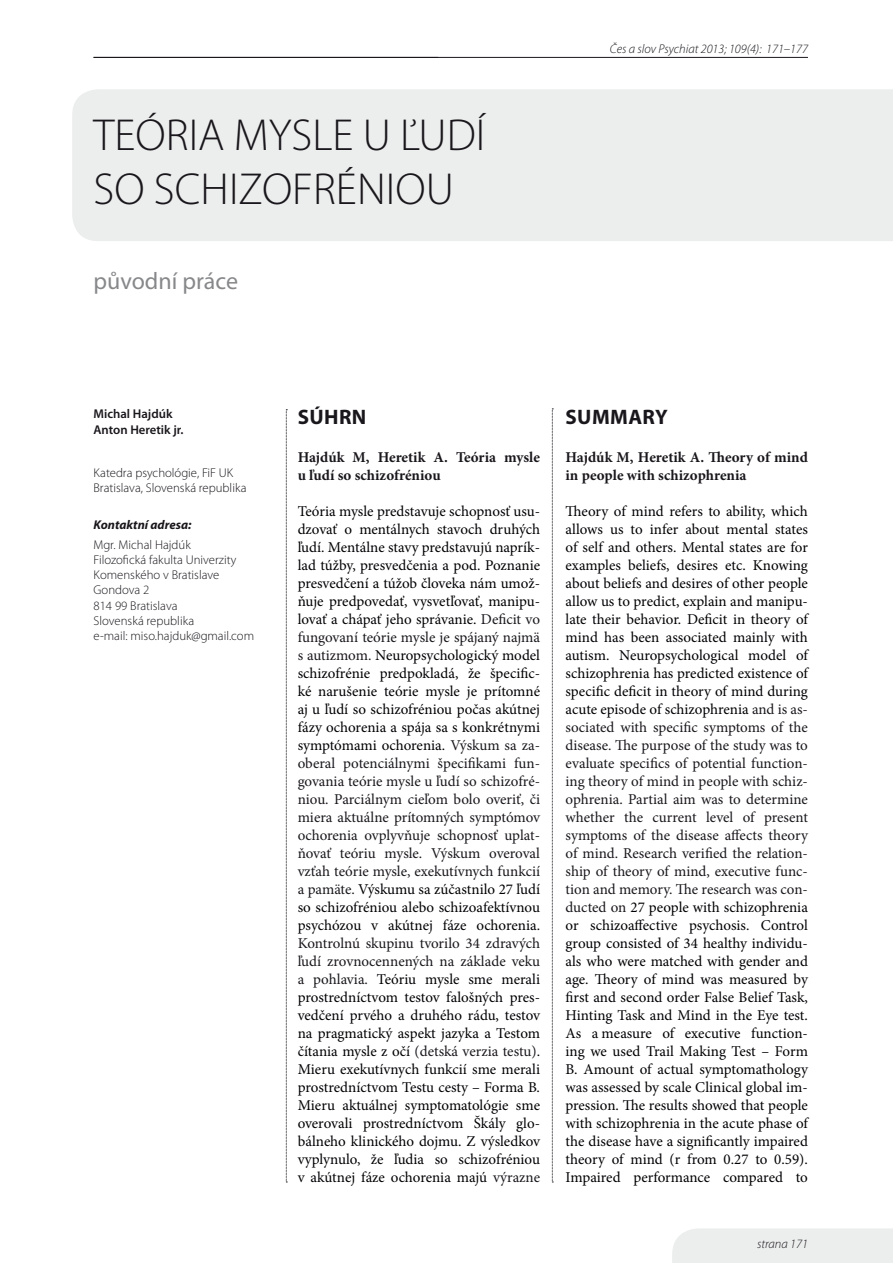
<style>
.page{position:relative;width:893px;height:1263px;background:#fff}
.page>*{position:absolute;margin:0;border:0;box-sizing:border-box;transform-origin:0 0}
.t1{font:300 45px/54px "Myriad Pro";color:#1a171c}
.t2{font:24px "Myriad Pro";color:#87888a}
.t3{font:700 21px "Myriad Pro";letter-spacing:.02em;color:#1a171c}
.t4{font:15px/18px "Minion Pro";color:#000004;text-align:justify}
.t5{font:700 15px/18px "Minion Pro";color:#1a171c}
.t6{font:300 12.75px/15.3px "Myriad Pro";color:#1a171c}
.t7{font:italic 300 12.75px "Myriad Pro";color:#1a171c}
.t8{font:600 12.75px/15.3px "Myriad Pro";color:#1a171c}
.t9{font:italic 700 12.75px "Myriad Pro";color:#1a171c}
.s1{color:#1a171c}
</style>
<div class="page">
<hr style="left:94px;top:57px;width:714px;height:1px;background:#1a171c">
<div style="left:672px;top:1228px;width:221px;height:35px;background:#eceded"></div>
<div style="left:72px;top:89px;width:821px;height:152px;background:#eceded"></div>
<svg style="left:286px;top:409px;width:1px;height:774px"></svg>
<svg style="left:552px;top:409px;width:1px;height:774px"></svg>
<h1 class="t1" style="left:94px;top:109px;width:393px">Teória mysle u ľu dí so sch izofréniou</h1>
<h2 class="t2" style="left:94px;top:266px;width:146px">původní práce</h2>
<p class="t7" style="left:610px;top:42px;width:199px">Čes a slov Psychiat 2013; 109(4): 171–177</p>
<p class="t8" style="left:94px;top:406px;width:92px">Michal Hajdúk<br>Anton Heretik jr.</p>
<p class="t6" style="left:94px;top:465px;width:154px">Katedra psychológie, FiF UK<br>Bratislava, Slovenská republika</p>
<p class="t9" style="left:94px;top:516px;width:100px">Kontaktní adresa:</p>
<p class="t6" style="left:94px;top:537px;width:162px">Mgr. Michal Hajdúk<br>Filozofická fakulta Univerzity<br>Komenského v Bratislave<br>Gondova 2<br>814 99 Bratislava<br>Slovenská republika<br>e-mail: miso.hajduk@gmail.com</p>
<h3 class="t3" style="left:298px;top:404px;width:70px">SÚHRN</h3>
<p class="t5" style="left:298px;top:448px;width:244px">Hajdúk M, Heretik A. Teória mysle u ľudí so schizofréniou</p>
<p class="t4" style="left:298px;top:502px;width:244px">Teória mysle predstavuje schopnosť usu&shy;dzovať o mentálnych stavoch druhých ľudí. Mentálne stavy predstavujú naprík&shy;lad túžby, presvedčenia a pod. Poznanie presvedčení a túžob človeka nám umož&shy;ňuje predpovedať, vysvetľovať, manipu&shy;lovať a chápať jeho správanie. <span class="s1">Deficit vo fungovaní teórie mysle je spájaný najmä s autizmom.</span> Neuropsychologický model schizofrénie predpokladá, že špecific&shy;ké narušenie teórie mysle je prítomné aj u ľudí so schizofréniou počas akútnej fázy ochorenia a spája sa s konkrétnymi symptómami ochorenia. <span class="s1">Výskum sa za&shy;oberal potenciálnymi špecifikami fun&shy;govania teórie mysle u ľudí so schizofré&shy;niou. Parciálnym cieľom bolo overiť, či miera aktuálne prítomných symptómov ochorenia ovplyvňuje schopnosť uplat&shy;ňovať teóriu mysle. Výskum overoval vzťah teórie mysle, exekutívnych funkcií a pamäte.</span> Výskumu sa zúčastnilo 27 ľudí so schizofréniou alebo schizoafektívnou psychózou v akútnej fáze ochorenia.</p>
<p class="t4" style="left:298px;top:934px;width:244px"><span class="s1">Kontrolnú skupinu tvorilo 34 zdravých ľudí zrovnocennených na základe veku a pohlavia.</span> Teóriu mysle sme merali prostredníctvom testov falošných pres&shy;vedčení prvého a druhého rádu, testov na pragmatický aspekt jazyka a Testom čítania mysle z očí <span class="s1">(detská verzia testu)</span>.<br>Mieru exekutívnych funkcií sme merali prostredníctvom Testu cesty – Forma B.<br>Mieru aktuálnej symptomatológie sme overovali prostredníctvom Škály glo&shy;bálneho klinického dojmu. Z výsledkov vyplynulo, že ľudia so schizofréniou v akútnej fáze ochorenia majú <span class="s1">výrazne</span></p>
<h3 class="t3" style="left:566px;top:404px;width:104px">SUMMARY</h3>
<p class="t5" style="left:566px;top:448px;width:244px">Hajdúk M, Heretik A. Theory of mind in people with schizophrenia</p>
<p class="t4" style="left:566px;top:502px;width:244px">Theory of mind refers to ability, which allows us to infer about mental states of self and others. Mental states are for examples beliefs, desires etc. Knowing about beliefs and desires of other people allow us to predict, explain and manipu&shy;late their behavior. Deficit in theory of mind has been associated mainly with autism. Neuropsychological model of schizophrenia has predicted existence of specific deficit in theory of mind during acute episode of schizophrenia <span class="s1">and is as&shy;sociated with specific symptoms of the disease. The purpose of the study was to evaluate specifics of potential function&shy;ing theory of mind in people with schiz&shy;ophrenia. Partial aim was to determine whether the current level of present symptoms of the disease affects theory of mind. Research verified the relation&shy;ship of theory of mind, executive func&shy;tion and memory. The research was con&shy;ducted on</span> 27 people with schizophrenia or schizoaffective psychosis. Control group consisted of 34 healthy individu&shy;als who were matched with gender and age. Theory of mind was measured by first and second order False Belief Task, Hinting Task and Mind in the Eye test.<br>As a measure of executive function&shy;ing we used Trail Making Test – Form B. Amount of actual symptomathology was assessed by scale Clinical global im&shy;pression. The results showed that people with schizophrenia in the acute phase of the disease have a significantly impaired theory of mind (r from 0.27 to 0.59).<br>Impaired performance compared to</p>
<p class="t7" style="left:757px;top:1237px;width:52px">strana 171</p>
</div>
